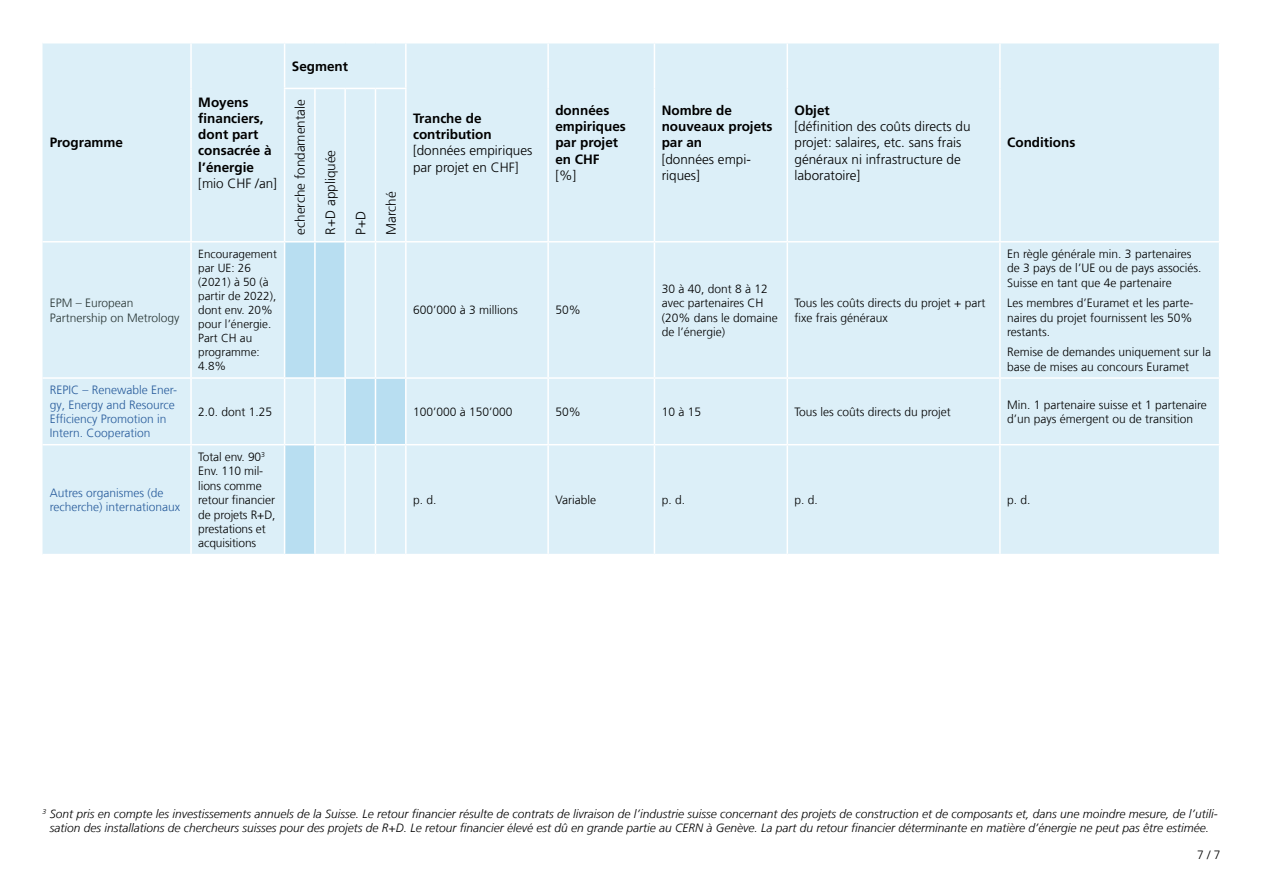
<style>
.page{position:relative;width:1263px;height:893px;background:#fff}
.page>*{position:absolute;margin:0;border:0;box-sizing:border-box;transform-origin:0 0}
.t1{font:700 13.5px/16.2px "Frutiger LT Com";color:#000}
.t2{font:300 13.5px/16.2px "Frutiger LT Std";color:#000}
.t3{font:300 13.5px "Frutiger LT Com";color:#000}
.t4{font:300 12px/14.4px "Frutiger LT Com";color:#000}
.t5{font:italic 300 12px/14.4px "Frutiger LT Com";color:#000;text-align:center}
.t6{font:300 12px/14.4px "Frutiger LT Com";color:#275b9b}
.t7{font:300 12px/14.4px "Frutiger LT Com";color:#283534}
.t8{font:300 11.7px/14.1px "Frutiger LT Com";color:#000}
</style>
<div class="page">
<div style="left:43px;top:44px;width:1176px;height:510px;background:#dceff8"></div>
<svg style="left:285px;top:242px;width:120px;height:312px;background:#cde8f5"></svg>
<hr style="left:190px;top:44px;width:2px;height:44px;background:#fff">
<hr style="left:190px;top:88px;width:2px;height:153px;background:#fff">
<hr style="left:284px;top:44px;width:1px;height:44px;background:#fff">
<hr style="left:405px;top:44px;width:2px;height:44px;background:#fff">
<hr style="left:547px;top:44px;width:2px;height:44px;background:#fff">
<hr style="left:654px;top:44px;width:1px;height:44px;background:#fff">
<hr style="left:786px;top:44px;width:2px;height:44px;background:#fff">
<hr style="left:999px;top:44px;width:2px;height:44px;background:#fff">
<hr style="left:547px;top:88px;width:2px;height:153px;background:#fff">
<hr style="left:654px;top:88px;width:1px;height:153px;background:#fff">
<hr style="left:786px;top:88px;width:2px;height:153px;background:#fff">
<hr style="left:999px;top:88px;width:2px;height:153px;background:#fff">
<hr style="left:284px;top:88px;width:31px;height:1px;background:#fff">
<hr style="left:284px;top:89px;width:1px;height:152px;background:#fff">
<hr style="left:315px;top:88px;width:30px;height:1px;background:#fff">
<hr style="left:314px;top:89px;width:2px;height:152px;background:#fff">
<hr style="left:345px;top:88px;width:30px;height:1px;background:#fff">
<hr style="left:344px;top:89px;width:2px;height:152px;background:#fff">
<hr style="left:375px;top:88px;width:32px;height:1px;background:#fff">
<hr style="left:375px;top:89px;width:1px;height:152px;background:#fff">
<hr style="left:405px;top:89px;width:2px;height:152px;background:#fff">
<hr style="left:43px;top:241px;width:148px;height:1px;background:#fff">
<hr style="left:191px;top:241px;width:94px;height:1px;background:#fff">
<hr style="left:285px;top:241px;width:30px;height:1px;background:#fff">
<hr style="left:284px;top:242px;width:1px;height:135px;background:#fff">
<hr style="left:315px;top:241px;width:30px;height:1px;background:#fff">
<hr style="left:314px;top:242px;width:2px;height:135px;background:#fff">
<hr style="left:345px;top:241px;width:30px;height:1px;background:#fff">
<hr style="left:344px;top:242px;width:2px;height:135px;background:#fff">
<hr style="left:375px;top:241px;width:31px;height:1px;background:#fff">
<hr style="left:406px;top:241px;width:142px;height:1px;background:#fff">
<hr style="left:548px;top:241px;width:106px;height:1px;background:#fff">
<hr style="left:654px;top:241px;width:133px;height:1px;background:#fff">
<hr style="left:787px;top:241px;width:213px;height:1px;background:#fff">
<hr style="left:1000px;top:241px;width:220px;height:1px;background:#fff">
<hr style="left:43px;top:377px;width:148px;height:2px;background:#fff">
<hr style="left:191px;top:377px;width:94px;height:2px;background:#fff">
<hr style="left:285px;top:377px;width:30px;height:2px;background:#fff">
<hr style="left:315px;top:377px;width:30px;height:2px;background:#fff">
<hr style="left:345px;top:377px;width:30px;height:2px;background:#fff">
<hr style="left:375px;top:377px;width:31px;height:2px;background:#fff">
<hr style="left:406px;top:377px;width:142px;height:2px;background:#fff">
<hr style="left:548px;top:377px;width:106px;height:2px;background:#fff">
<hr style="left:654px;top:377px;width:133px;height:2px;background:#fff">
<hr style="left:787px;top:377px;width:213px;height:2px;background:#fff">
<hr style="left:1000px;top:377px;width:220px;height:2px;background:#fff">
<hr style="left:190px;top:242px;width:2px;height:135px;background:#fff">
<hr style="left:375px;top:242px;width:1px;height:135px;background:#fff">
<hr style="left:405px;top:242px;width:2px;height:135px;background:#fff">
<hr style="left:547px;top:242px;width:2px;height:135px;background:#fff">
<hr style="left:654px;top:242px;width:1px;height:135px;background:#fff">
<hr style="left:786px;top:242px;width:2px;height:135px;background:#fff">
<hr style="left:999px;top:242px;width:2px;height:135px;background:#fff">
<hr style="left:190px;top:379px;width:2px;height:65px;background:#fff">
<hr style="left:284px;top:379px;width:1px;height:65px;background:#fff">
<hr style="left:314px;top:379px;width:2px;height:65px;background:#fff">
<hr style="left:344px;top:379px;width:2px;height:65px;background:#fff">
<hr style="left:375px;top:379px;width:1px;height:65px;background:#fff">
<hr style="left:405px;top:379px;width:2px;height:65px;background:#fff">
<hr style="left:547px;top:379px;width:2px;height:65px;background:#fff">
<hr style="left:654px;top:379px;width:1px;height:65px;background:#fff">
<hr style="left:786px;top:379px;width:2px;height:65px;background:#fff">
<hr style="left:999px;top:379px;width:2px;height:65px;background:#fff">
<hr style="left:43px;top:444px;width:148px;height:1px;background:#fff">
<hr style="left:191px;top:444px;width:94px;height:1px;background:#fff">
<hr style="left:190px;top:445px;width:2px;height:109px;background:#fff">
<hr style="left:285px;top:444px;width:30px;height:1px;background:#fff">
<hr style="left:284px;top:445px;width:1px;height:109px;background:#fff">
<hr style="left:314px;top:445px;width:2px;height:109px;background:#fff">
<hr style="left:344px;top:445px;width:2px;height:109px;background:#fff">
<hr style="left:375px;top:444px;width:31px;height:1px;background:#fff">
<hr style="left:375px;top:445px;width:1px;height:109px;background:#fff">
<hr style="left:406px;top:444px;width:142px;height:1px;background:#fff">
<hr style="left:405px;top:445px;width:2px;height:109px;background:#fff">
<hr style="left:548px;top:444px;width:106px;height:1px;background:#fff">
<hr style="left:547px;top:445px;width:2px;height:109px;background:#fff">
<hr style="left:654px;top:444px;width:133px;height:1px;background:#fff">
<hr style="left:654px;top:445px;width:1px;height:109px;background:#fff">
<hr style="left:787px;top:444px;width:213px;height:1px;background:#fff">
<hr style="left:786px;top:445px;width:2px;height:109px;background:#fff">
<hr style="left:1000px;top:444px;width:220px;height:1px;background:#fff">
<hr style="left:999px;top:445px;width:2px;height:109px;background:#fff">
<hr style="left:315px;top:444px;width:30px;height:1px;background:#fff">
<hr style="left:345px;top:444px;width:30px;height:1px;background:#fff">
<p class="t1" style="left:50px;top:135px;width:75px">Programme</p>
<p class="t7" style="left:50px;top:296px;width:131px">EPM – European<br>Partnership on Metrology</p>
<p class="t6" style="left:50px;top:383px;width:129px">REPIC – Renewable Ener&shy;gy, Energy and Resource<br>Efficiency Promotion in<br>Intern. Cooperation</p>
<p class="t6" style="left:50px;top:486px;width:132px">Autres organismes (de recherche) internationaux</p>
<p class="t1" style="left:198px;top:94px;width:75px">Moyens financiers, dont part consacrée à l’énergie</p>
<p class="t3" style="left:198px;top:175px;width:80px">[mio CHF /an]</p>
<p class="t8" style="left:198px;top:247px;width:80px">Encouragement par UE: 26 (2021) à 50 (à partir de 2022), dont env. 20% pour l’énergie.<br>Part CH au programme:<br>4.8%</p>
<p class="t1" style="left:292px;top:58px;width:58px">Segment</p>
<p class="t3" style="left:292px;top:235px;width:137px;rotate:-90deg">echerche fondamentale</p>
<p class="t3" style="left:323px;top:235px;width:86px;rotate:-90deg">R+D appliquée</p>
<p class="t3" style="left:353px;top:235px;width:25px;rotate:-90deg">P+D</p>
<p class="t3" style="left:383px;top:235px;width:45px;rotate:-90deg">Marché</p>
<p class="t1" style="left:413px;top:110px;width:80px">Tranche de contribution</p>
<p class="t2" style="left:413px;top:143px;width:121px">[données empiriques par projet en CHF]</p>
<p class="t1" style="left:555px;top:102px;width:72px">données empiriques par projet en CHF</p>
<p class="t3" style="left:555px;top:167px;width:23px">[%]</p>
<p class="t4" style="left:413px;top:303px;width:106px">600’000 à 3 millions</p>
<p class="t4" style="left:555px;top:303px;width:27px">50%</p>
<p class="t1" style="left:662px;top:102px;width:112px">Nombre de nouveaux projets par an</p>
<p class="t2" style="left:662px;top:151px;width:91px">[données empi&shy;riques]</p>
<p class="t1" style="left:794px;top:102px;width:37px">Objet</p>
<p class="t2" style="left:794px;top:119px;width:178px">[définition des coûts directs du projet: salaires, etc. sans frais généraux ni infrastructure de laboratoire]</p>
<p class="t1" style="left:1007px;top:135px;width:70px">Conditions</p>
<p class="t4" style="left:662px;top:282px;width:118px">30 à 40, dont 8 à 12 avec partenaires CH (20% dans le domaine de l’énergie)</p>
<p class="t4" style="left:794px;top:296px;width:192px">Tous les coûts directs du projet + part fixe frais généraux</p>
<p class="t4" style="left:1007px;top:247px;width:196px">En règle générale min. 3 partenaires de 3 pays de l’UE ou de pays associés.<br>Suisse en tant que 4e partenaire</p>
<p class="t4" style="left:1007px;top:296px;width:188px;text-align:justify">Les membres d’Euramet et les parte&shy;naires du projet fournissent les 50% restants.</p>
<p class="t4" style="left:1007px;top:345px;width:206px">Remise de demandes uniquement sur la base de mises au concours Euramet</p>
<p class="t4" style="left:198px;top:405px;width:76px">2.0. dont 1.25</p>
<p class="t4" style="left:413px;top:405px;width:101px">100’000 à 150’000</p>
<p class="t4" style="left:555px;top:405px;width:27px">50%</p>
<p class="t4" style="left:662px;top:405px;width:41px">10 à 15</p>
<p class="t4" style="left:794px;top:405px;width:158px">Tous les coûts directs du projet</p>
<p class="t4" style="left:1007px;top:397px;width:201px">Min. 1 partenaire suisse et 1 partenaire d’un pays émergent ou de transition</p>
<p class="t4" style="left:198px;top:450px;width:79px">Total env. 90<sup>3<br></sup>Env. 110 mil&shy;lions comme retour financier de projets R+D, prestations et acquisitions</p>
<p class="t4" style="left:413px;top:493px;width:25px">p. d.</p>
<p class="t4" style="left:555px;top:493px;width:42px">Variable</p>
<p class="t4" style="left:662px;top:493px;width:25px">p. d.</p>
<p class="t4" style="left:794px;top:493px;width:25px">p. d.</p>
<p class="t4" style="left:1007px;top:493px;width:25px">p. d.</p>
<p class="t5" style="left:43px;top:807px;width:1177px"><sup>3</sup> Sont pris en compte les investissements annuels de la Suisse. Le retour financier résulte de contrats de livraison de l’industrie suisse concernant des projets de construction et de composants et, dans une moindre mesure, de l’utili&shy;sation des installations de chercheurs suisses pour des projets de R+D. Le retour financier élevé est dû en grande partie au CERN à Genève. La part du retour financier déterminante en matière d’énergie ne peut pas être estimée.</p>
<p class="t4" style="left:1197px;top:848px;width:25px">7 / 7</p>
</div>
